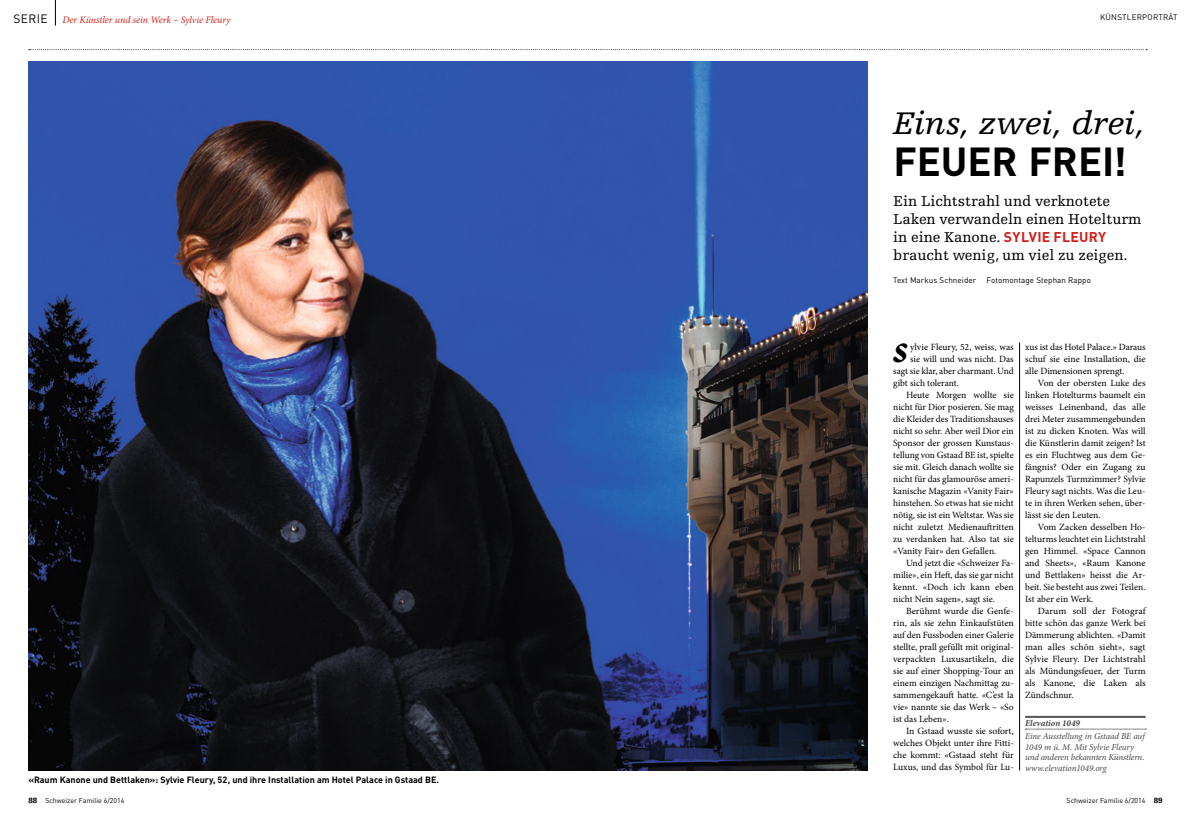
<style>
.page{position:relative;width:1191px;height:823px;background:#fff}
.page>*{position:absolute;margin:0;border:0;box-sizing:border-box;transform-origin:0 0}
._250_GS4sp_Initial_2{font:italic 700 41.2px "Minion Pro";color:#000}
._100_HeadlineDIN_40p{font:700 40px "DIN Pro";letter-spacing:-.005em;color:#000}
._100_HeadlineDIN_40p-2{font:italic 33px "Egyptienne FLT Std";color:#000}
._110_Lead_15_links_x{font:15px/18px "Egyptienne FLT Std";color:#000}
.Rubriktitel_12_x01{font:12px "DIN Pro";letter-spacing:.03em;color:#000}
.Rubriktitel_Zusatz_r{font:italic 10px "Minion Pro";letter-spacing:-.005em;color:#d11f1a}
._250_GS4sp_mEinz_x08{font:9.5px/12px "Minion Pro";color:#000;text-align:justify}
._250_GS4sp_Initial_2-2{font:9.5px "Minion Pro";color:#000}
.Hinweis_Minion_Text{font:italic 9px/10.5px "Minion Pro";letter-spacing:-.01em;color:#444743}
._300_Legende_9_x11{font:700 9px "DIN Pro";color:#000}
.Hinweis_Minion_Titel{font:italic 700 9px "Minion Pro";letter-spacing:.005em;color:#444743}
._150_Autorenzeile_x0{font:8px "DIN Pro";letter-spacing:.01em;color:#000}
.Rubriktitel_8_x01{font:8px "DIN Pro";letter-spacing:.03em;color:#000}
.PAGINA_10_Zahl{font:900 8px "Egyptienne FLT Std";color:#000}
.PAGINA_11_Text{font:7px "DIN Pro";color:#000}
.s1{font-family:"DIN Pro";font-weight:700;font-size:14px;color:#d11f1a}
</style>
<div class="page">
<svg style="left:55px;top:0;width:1px;height:26px"></svg>
<svg style="left:29px;top:49px;width:1118px;height:1px"></svg>
<hr style="left:1025px;top:715px;width:120px;height:1px;background:#444743">
<hr style="left:1025px;top:716px;width:120px;height:1px;background:#444743">
<svg style="left:1025px;top:728px;width:121px;height:1px"></svg>
<hr style="left:1019px;top:342px;width:1px;height:428px;background:#000">
<img style="left:28px;top:62px;width:839px;height:708px">
<p class="Rubriktitel_12_x01" style="left:13px;top:9px;width:36px">SERIE</p>
<p class="Rubriktitel_Zusatz_r" style="left:62px;top:13px;width:170px">Der Künstler und sein Werk – Sylvie Fleury</p>
<p class="_300_Legende_9_x11" style="left:28px;top:771px;width:412px">«Raum Kanone und Bettlaken»: Sylvie Fleury, 52, und ihre Installation am Hotel Palace in Gstaad BE.</p>
<p class="Rubriktitel_8_x01" style="left:1100px;top:11px;width:79px">KÜNSTLERPORTRÄT</p>
<p class="_100_HeadlineDIN_40p-2" style="left:893px;top:105px;width:252px">Eins, zwei, drei,</p>
<p class="_100_HeadlineDIN_40p" style="left:893px;top:128px;width:235px">FEUER FREI!</p>
<p class="_110_Lead_15_links_x" style="left:893px;top:192px;width:250px">Ein Lichtstrahl und verknotete<br>Laken verwandeln einen Hotelturm in eine Kanone. <span class="s1">SYLVIE FLEURY </span>braucht wenig, um viel zu zeigen.</p>
<p class="_150_Autorenzeile_x0" style="left:893px;top:274px;width:84px">Text Markus Schneider</p>
<p class="_150_Autorenzeile_x0" style="left:986px;top:274px;width:106px">Fotomontage Stephan Rappo</p>
<p class="_250_GS4sp_Initial_2" style="left:893px;top:319px;width:16px">s</p>
<p class="_250_GS4sp_Initial_2-2" style="left:910px;top:340px;width:105px">ylvie Fleury, 52, weiss, was</p>
<p class="_250_GS4sp_Initial_2-2" style="left:910px;top:352px;width:105px">sie will und was nicht. Das</p>
<p class="_250_GS4sp_Initial_2-2" style="left:893px;top:364px;width:122px">sagt sie klar, aber charmant. Und</p>
<p class="_250_GS4sp_Initial_2-2" style="left:893px;top:376px;width:67px">gibt sich tolerant.</p>
<p class="_250_GS4sp_mEinz_x08" style="left:893px;top:389px;width:122px;text-indent:13px">Heute Morgen wollte sie nicht für Dior posieren. Sie mag die Kleider des Traditionshauses nicht so sehr. Aber weil Dior ein Sponsor der grossen Kunstaus&shy;tellung von Gstaad BE ist, spielte sie mit. Gleich danach wollte sie nicht für das glamouröse ameri&shy;kanische Magazin «Vanity Fair» hinstehen. So etwas hat sie nicht nötig, sie ist ein Weltstar. Was sie nicht zuletzt Medienauftritten zu verdanken hat. Also tat sie «Vanity Fair» den Gefallen.</p>
<p class="_250_GS4sp_mEinz_x08" style="left:893px;top:557px;width:122px;text-indent:13px">Und jetzt die «Schweizer Fa&shy;milie», ein Heft, das sie gar nicht kennt. «Doch ich kann eben nicht Nein sagen», sagt sie.</p>
<p class="_250_GS4sp_mEinz_x08" style="left:893px;top:605px;width:122px;text-indent:13px">Berühmt wurde die Genfe&shy;rin, als sie zehn Einkaufstüten auf den Fussboden einer Galerie stellte, prall gefüllt mit original&shy;verpackten Luxusartikeln, die sie auf einer Shopping-Tour an einem einzigen Nachmittag zu&shy;sammengekauft hatte. «C’est la vie» nannte sie das Werk – «So ist das Leben».</p>
<p class="_250_GS4sp_mEinz_x08" style="left:893px;top:725px;width:122px;text-indent:13px">In Gstaad wusste sie sofort, welches Objekt unter ihre Fitti&shy;che kommt: «Gstaad steht für Luxus, und das Symbol für Lu-</p>
<p class="_250_GS4sp_mEinz_x08" style="left:1025px;top:341px;width:122px">xus ist das Hotel Palace.» Daraus schuf sie eine Installation, die alle Dimensionen sprengt.</p>
<p class="_250_GS4sp_mEinz_x08" style="left:1025px;top:377px;width:122px;text-indent:13px">Von der obersten Luke des linken Hotelturms baumelt ein weisses Leinenband, das alle drei Meter zusammengebunden ist zu dicken Knoten. Was will die Künstlerin damit zeigen? Ist es ein Fluchtweg aus dem Ge&shy;fängnis? Oder ein Zugang zu Rapunzels Turmzimmer? Sylvie Fleury sagt nichts. Was die Leu&shy;te in ihren Werken sehen, über&shy;lässt sie den Leuten.</p>
<p class="_250_GS4sp_mEinz_x08" style="left:1025px;top:521px;width:122px;text-indent:13px">Vom Zacken desselben Ho&shy;telturms leuchtet ein Lichtstrahl gen Himmel. «Space Cannon and Sheets», «Raum Kanone und Bettlaken» heisst die Ar&shy;beit. Sie besteht aus zwei Teilen.<br>Ist aber ein Werk.</p>
<p class="_250_GS4sp_mEinz_x08" style="left:1025px;top:605px;width:122px;text-indent:13px">Darum soll der Fotograf bitte schön das ganze Werk bei Dämmerung ablichten. «Damit man alles schön sieht», sagt Sylvie Fleury. Der Lichtstrahl als Mündungsfeuer, der Turm als Kanone, die Laken als Zündschnur.</p>
<p class="Hinweis_Minion_Titel" style="left:1025px;top:716px;width:56px">Elevation 1049</p>
<p class="Hinweis_Minion_Text" style="left:1025px;top:730px;width:121px">Eine Ausstellung in Gstaad BE auf<br>1049 m ü. M. Mit Sylvie Fleury und anderen bekannten Künstlern. www.elevation1049.org</p>
<p class="PAGINA_10_Zahl" style="left:28px;top:795px;width:10px">88</p>
<p class="PAGINA_11_Text" style="left:45px;top:794px;width:81px">Schweizer Familie 6/2014</p>
<p class="PAGINA_11_Text" style="left:1066px;top:794px;width:81px">Schweizer Familie 6/2014</p>
<p class="PAGINA_10_Zahl" style="left:1153px;top:795px;width:10px">89</p>
</div>
